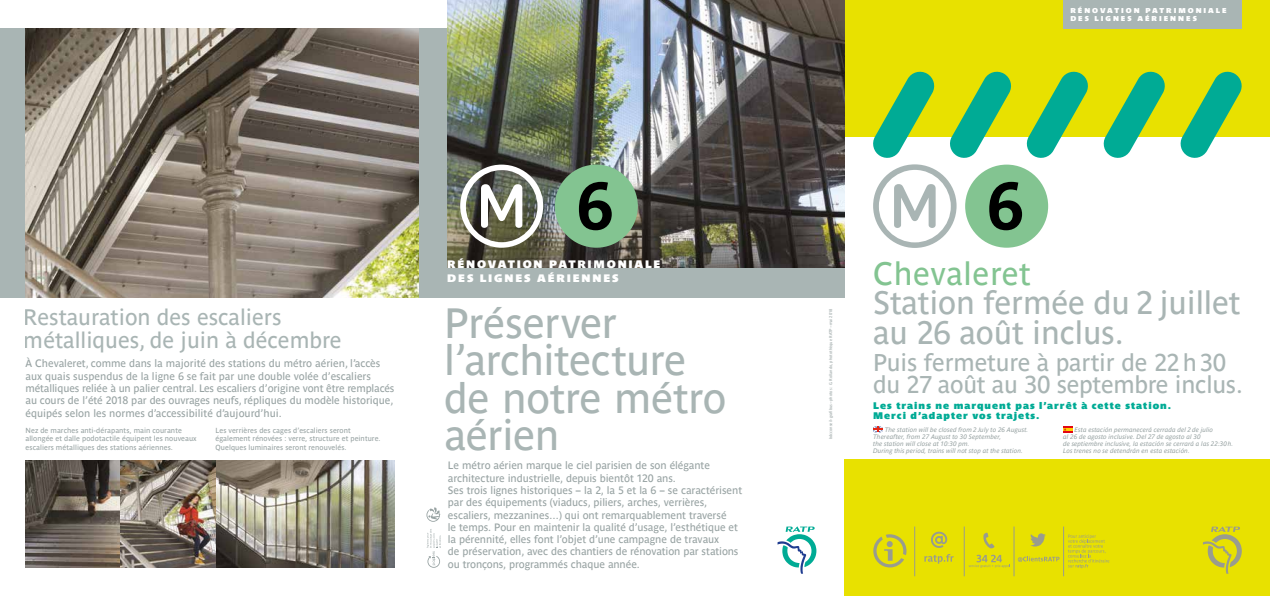
<style>
.page{position:relative;width:1270px;height:596px;background:#fff}
.page>*{position:absolute;margin:0;border:0;box-sizing:border-box;transform-origin:0 0}
.t1{font:41.9px/37px "Parisine";letter-spacing:-.015em;color:#a9b5b4}
.t2{font:32px/30px "Parisine Ptf";letter-spacing:-.005em;color:#a9b5b4}
.t3{font:32px "Parisine Ptf";letter-spacing:.02em;color:#83c491}
.t4{font:24px/22px "Parisine Ptf";letter-spacing:-.01em;color:#a9b5b4}
.t5{font:22.2px/23.5px "Parisine Ptf";color:#a9b5b4}
.t6{font:700 10.8px/14px "Parisine Sombre";letter-spacing:.165em;color:#fff}
.t7{font:10.6px/12.3px "Parisine";letter-spacing:-.005em;color:#98a3a3}
.t8{font:700 9.5px/10px "Parisine Sombre";letter-spacing:.11em;color:#00ab95}
.t9{font:7.3px/8.5px "Parisine";letter-spacing:.01em;color:#98a3a3}
.t10{font:700 7px/8px "Parisine Sombre";letter-spacing:.28em;color:#fff}
.t11{font:italic 6.4px/7px "Parisine";letter-spacing:.015em;color:#98a3a3}
.t12{font:4px "Parisine Ptf";letter-spacing:.005em;color:#98a3a3}
</style>
<div class="page">
<div style="left:845px;top:0;width:425px;height:136px;background:#e8e100"></div>
<div style="left:845px;top:459px;width:425px;height:136px;background:#e8e100"></div>
<svg style="left:1102px;top:71px;width:65px;height:87px"></svg>
<svg style="left:1179px;top:71px;width:65px;height:87px"></svg>
<svg style="left:1030px;top:533px;width:16px;height:13px"></svg>
<svg style="left:931px;top:531px;width:16px;height:16px"></svg>
<svg style="left:924px;top:554px;width:30px;height:9px"></svg>
<svg style="left:1018px;top:556px;width:41px;height:5px"></svg>
<svg style="left:983px;top:532px;width:12px;height:16px"></svg>
<svg style="left:969px;top:554px;width:41px;height:13px"></svg>
<svg style="left:873px;top:534px;width:33px;height:33px"></svg>
<hr style="left:914px;top:526px;width:1px;height:50px;background:#999c8e">
<hr style="left:964px;top:526px;width:1px;height:50px;background:#999c8e">
<hr style="left:1014px;top:526px;width:1px;height:50px;background:#999c8e">
<hr style="left:1063px;top:526px;width:1px;height:50px;background:#999c8e">
<svg style="left:1068px;top:534px;width:41px;height:34px"></svg>
<svg style="left:1203px;top:526px;width:39px;height:47px"></svg>
<div style="left:0;top:28px;width:425px;height:270px;background:#a9b5b4"></div>
<img style="left:26px;top:28px;width:393px;height:270px">
<img style="left:26px;top:460px;width:368px;height:107px">
<div style="left:420px;top:28px;width:425px;height:270px;background:#a9b5b4"></div>
<img style="left:448px;top:0;width:397px;height:267px">
<svg style="left:460px;top:164px;width:83px;height:83px;background:#8e8f83"></svg>
<svg style="left:777px;top:526px;width:39px;height:47px"></svg>
<div style="left:555px;top:164px;width:83px;height:83px;background:#83c491;border-radius:50%"></div>
<svg style="left:579px;top:182px;width:33px;height:48px"></svg>
<svg style="left:426px;top:507px;width:15px;height:14px"></svg>
<svg style="left:427px;top:529px;width:14px;height:38px"></svg>
<svg style="left:871px;top:71px;width:219px;height:177px"></svg>
<svg style="left:1063px;top:426px;width:9px;height:6px"></svg>
<div style="left:1063px;top:0;width:179px;height:28px;background:#a9b5b4"></div>
<svg style="left:873px;top:426px;width:9px;height:6px"></svg>
<p class="t10" style="left:1070px;top:7px;width:158px">RÉNOVATION PATRIMONIALE<br>DES LIGNES AÉRIENNES</p>
<h3 class="t5" style="left:24px;top:303px;width:319px">Restauration des escaliers métalliques, de juin à décembre</h3>
<p class="t7" style="left:26px;top:357px;width:370px">À Chevaleret, comme dans la majorité des stations du métro aérien, l’accès aux quais suspendus de la ligne 6 se fait par une double volée d’escaliers métalliques reliée à un palier central. Les escaliers d’origine vont être remplacés au cours de l’été 2018 par des ouvrages neufs, répliques du modèle historique, équipés selon les normes d’accessibilité d’aujourd’hui.</p>
<p class="t9" style="left:26px;top:425px;width:173px">Nez de marches anti-dérapants, main courante allongée et dalle podotactile équipent les nouveaux escaliers métalliques des stations aériennes.</p>
<p class="t9" style="left:215px;top:425px;width:167px">Les verrières des cages d’escaliers seront également rénovées : verre, structure et peinture.<br>Quelques luminaires seront renouvelés.</p>
<p class="t6" style="left:447px;top:256px;width:215px">RÉNOVATION PATRIMONIALE<br>DES LIGNES AÉRIENNES</p>
<h1 class="t1" style="left:444px;top:305px;width:284px">Préserver l’architecture de notre métro aérien</h1>
<p class="t12" style="left:828px;top:439px;width:132px;rotate:-90deg">bdcconseil-grafibus –photos : G. Rollando, photothèque RATP –mai 2018</p>
<p class="t7" style="left:448px;top:459px;width:296px">Le métro aérien marque le ciel parisien de son élégante architecture industrielle, depuis bientôt 120 ans.<br>Ses trois lignes historiques–la 2, la 5 et la 6–se caractérisent par des équipements (viaducs, piliers, arches, verrières, escaliers, mezzanines…) qui ont remarquablement traversé<br>le temps. Pour en maintenir la qualité d’usage, l’esthétique et la pérennité, elles font l’objet d’une campagne de travaux<br>de préservation, avec des chantiers de rénovation par stations ou tronçons, programmés chaque année.</p>
<h2 class="t3" style="left:873px;top:249px;width:159px">Chevaleret</h2>
<h2 class="t2" style="left:873px;top:284px;width:369px">Station fermée du 2 juillet au 26 août inclus.</h2>
<h3 class="t4" style="left:873px;top:349px;width:371px">Puis fermeture à partir de 22h30 du 27 août au 30 septembre inclus.</h3>
<p class="t8" style="left:873px;top:400px;width:299px">Les trains ne marquent pas l’arrêt à cette station.<br>Merci d’adapter vos trajets.</p>
<p class="t11" style="left:873px;top:425px;width:157px;text-indent:12px">The station will be closed from 2 July to 26 August.<br>Thereafter, from 27 August to 30 September,<br>the station will close at 10:30 pm.<br>During this period, trains will not stop at the station.</p>
<p class="t11" style="left:1063px;top:425px;width:172px;text-indent:12px">Esta estación permanecerá cerrada del 2 de julio<br>al 26 de agosto inclusive. Del 27 de agosto al 30<br>de septiembre inclusive, la estación se cerrará a las 22:30h.<br>Los trenes no se detendrán en esta estación.</p>
</div>
